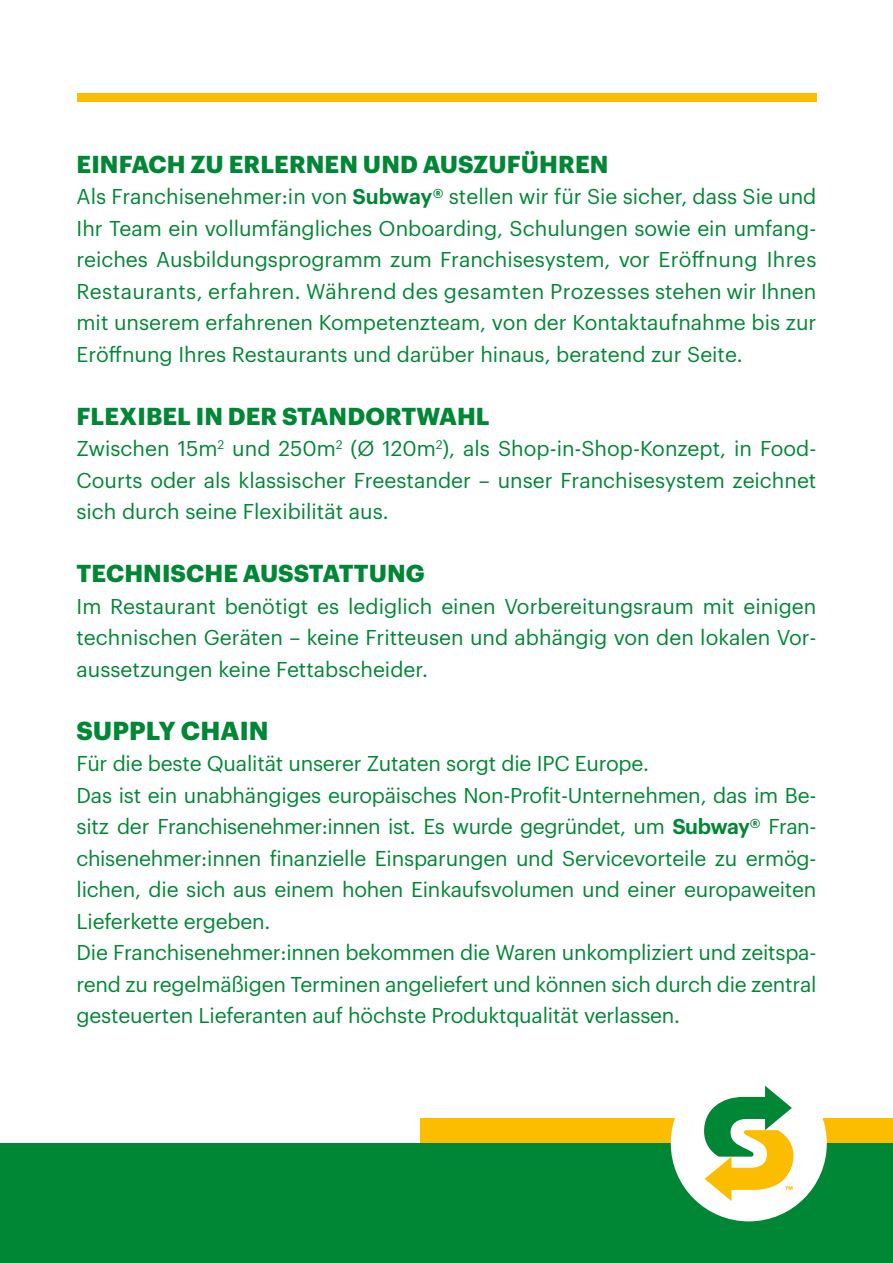
<style>
.page{position:relative;width:893px;height:1263px;background:#fff}
.page>*{position:absolute;margin:0;border:0;box-sizing:border-box;transform-origin:0 0}
.t1{font:700 25.5px "Subway Sans LCG";letter-spacing:.005em;color:#008736}
.t2{font:700 24px "Subway Sans LCG";letter-spacing:.005em;color:#008736}
.t3{font:21px/31.5px "Subway Sans LCG";letter-spacing:-.01em;color:#008736;text-align:justify}
.s1{font-weight:600}
</style>
<div class="page">
<div style="left:421px;top:1118px;width:472px;height:51px;background:#fcbd00"></div>
<div style="left:0;top:1143px;width:893px;height:120px;background:#008736"></div>
<div style="left:671px;top:1065px;width:156px;height:156px;background:#fff;border-radius:50%"></div>
<svg style="left:704px;top:1086px;width:90px;height:115px"></svg>
<div style="left:77px;top:94px;width:739px;height:8px;background:#fcbd00"></div>
<p class="t2" style="left:77px;top:145px;width:533px">EINFACH ZU ERLERNEN UND AUSZUFÜHREN</p>
<p class="t3" style="left:77px;top:179px;width:741px">Als Franchisenehmer:in von <span class="s1">Subway®</span> stellen wir für Sie sicher, dass Sie und Ihr Team ein vollumfängliches Onboarding, Schulungen sowie ein umfang&shy;reiches Ausbildungsprogramm zum Franchisesystem, vor Eröffnung Ihres Restaurants, erfahren. Während des gesamten Prozesses stehen wir Ihnen mit unserem erfahrenen Kompetenzteam, von der Kontaktaufnahme bis zur Eröffnung Ihres Restaurants und darüber hinaus, beratend zur Seite.</p>
<p class="t2" style="left:77px;top:397px;width:415px">FLEXIBEL IN DER STANDORTWAHL</p>
<p class="t3" style="left:77px;top:431px;width:741px">Zwischen 15m<sup>2</sup> und 250m<sup>2</sup> (Ø 120m<sup>2</sup>), als Shop-in-Shop-Konzept, in Food-Courts oder als klassischer Freestander – unser Franchisesystem zeichnet sich durch seine Flexibilität aus.</p>
<p class="t2" style="left:77px;top:555px;width:350px">TECHNISCHE AUSSTATTUNG</p>
<p class="t3" style="left:77px;top:589px;width:741px">Im Restaurant benötigt es lediglich einen Vorbereitungsraum mit einigen technischen Geräten – keine Fritteusen und abhängig von den lokalen Vor&shy;aussetzungen keine Fettabscheider.</p>
<p class="t1" style="left:77px;top:711px;width:193px">SUPPLY CHAIN</p>
<p class="t3" style="left:77px;top:746px;width:741px;text-align:left">Für die beste Qualität unserer Zutaten sorgt die IPC Europe.<br>Das ist ein unabhängiges europäisches Non-Profit-Unternehmen, das im Be&shy;sitz der Franchisenehmer:innen ist. Es wurde gegründet, um <span class="s1">Subway®</span> Fran&shy;chisenehmer:innen finanzielle Einsparungen und Servicevorteile zu ermög&shy;lichen, die sich aus einem hohen Einkaufsvolumen und einer europaweiten Lieferkette ergeben.<br>Die Franchisenehmer:innen bekommen die Waren unkompliziert und zeitspa&shy;rend zu regelmäßigen Terminen angeliefert und können sich durch die zentral gesteuerten Lieferanten auf höchste Produktqualität verlassen.</p>
</div>
